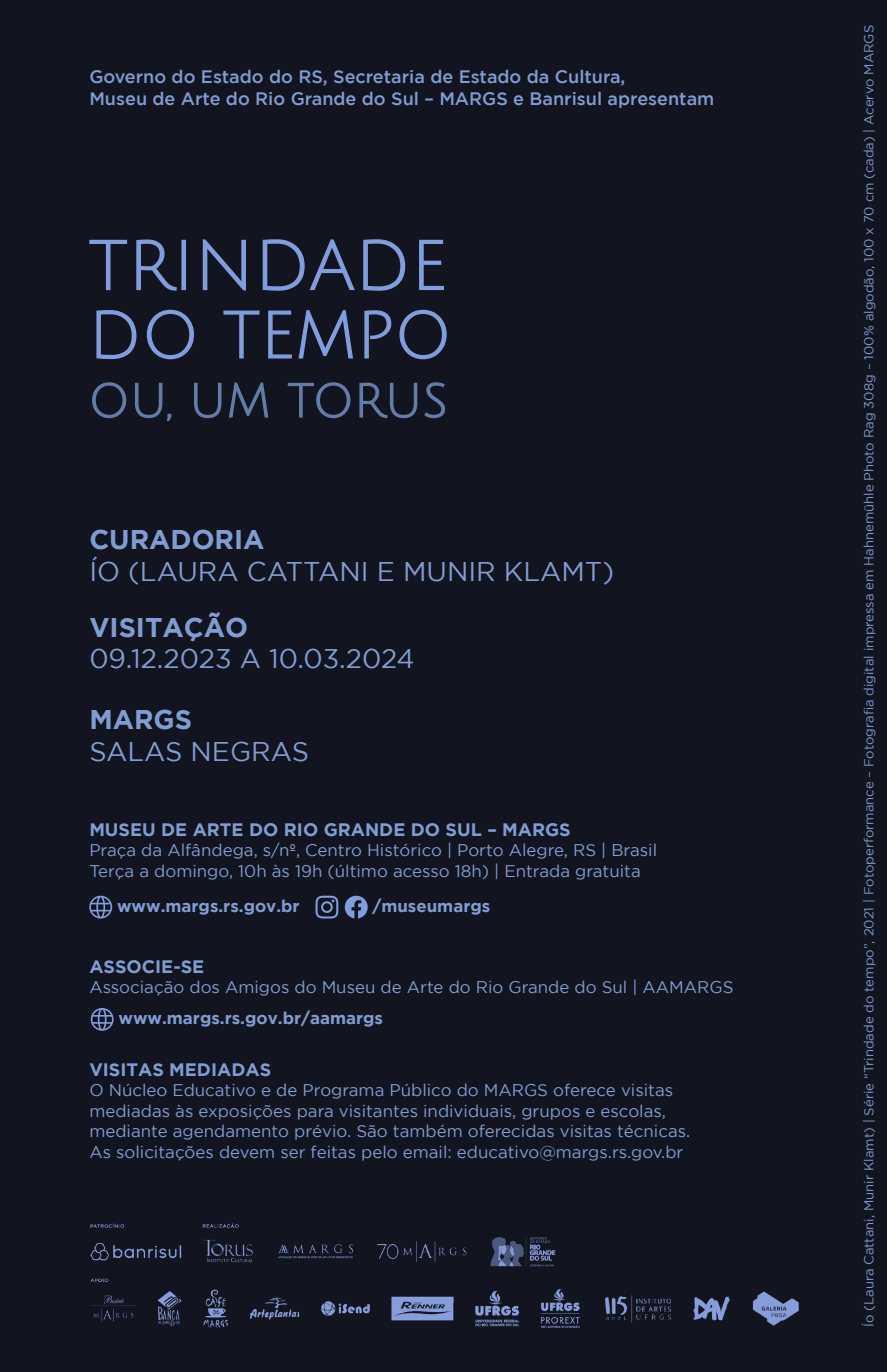
<style>
.page{position:relative;width:887px;height:1372px;background:#fff}
.page>*{position:absolute;margin:0;border:0;box-sizing:border-box;transform-origin:0 0}
.t1{font:27px "Gotham";color:#809dd2}
.t2{font:700 27px "Gotham";color:#809dd2}
.t3{font:500 18px/21.6px "Gotham";color:#809dd2}
.t4{font:700 18px "Gotham";color:#809dd2}
.t5{font:16.88px/20.7px "Gotham";color:#809dd2}
.t6{font:700 16.88px "Gotham";color:#809dd2}
.t7{font:13.05px "Gotham";color:#809dd2}
</style>
<div class="page">
<div style="left:0;top:0;width:887px;height:1371px;background:#12141f"></div>
<svg style="left:345px;top:895px;width:23px;height:23px"></svg>
<svg style="left:315px;top:895px;width:23px;height:23px"></svg>
<svg style="left:89px;top:895px;width:23px;height:23px"></svg>
<svg style="left:91px;top:1008px;width:23px;height:22px"></svg>
<img style="left:90px;top:1223px;width:709px;height:105px">
<svg style="left:89px;top:240px;width:38px;height:50px"></svg>
<svg style="left:136px;top:239px;width:41px;height:52px"></svg>
<div style="left:181px;top:240px;width:5px;height:50px;background:#809ede"></div>
<svg style="left:203px;top:239px;width:43px;height:51px"></svg>
<svg style="left:263px;top:239px;width:92px;height:52px"></svg>
<svg style="left:363px;top:239px;width:42px;height:52px"></svg>
<svg style="left:419px;top:240px;width:25px;height:50px"></svg>
<svg style="left:96px;top:310px;width:40px;height:49px"></svg>
<svg style="left:147px;top:310px;width:47px;height:49px"></svg>
<svg style="left:223px;top:310px;width:36px;height:48px"></svg>
<svg style="left:268px;top:310px;width:24px;height:48px"></svg>
<svg style="left:298px;top:310px;width:55px;height:48px"></svg>
<svg style="left:364px;top:310px;width:27px;height:48px"></svg>
<svg style="left:399px;top:310px;width:47px;height:49px"></svg>
<svg style="left:92px;top:382px;width:34px;height:36px"></svg>
<svg style="left:135px;top:383px;width:36px;height:38px"></svg>
<svg style="left:194px;top:383px;width:27px;height:35px"></svg>
<svg style="left:229px;top:382px;width:39px;height:35px"></svg>
<svg style="left:288px;top:382px;width:62px;height:36px"></svg>
<svg style="left:359px;top:382px;width:58px;height:36px"></svg>
<svg style="left:424px;top:382px;width:21px;height:36px"></svg>
<p class="t3" style="left:89px;top:66px;width:626px">Governo do Estado do RS, Secretaria de Estado da Cultura,<br>Museu de Arte do Rio Grande do Sul – MARGS e Banrisul apresentam</p>
<h1 class="t2" style="left:89px;top:524px;width:177px">CURADORIA</h1>
<h1 class="t1" style="left:89px;top:556px;width:526px">ÍO (LAURA CATTANI E MUNIR KLAMT)</h1>
<h1 class="t2" style="left:89px;top:611px;width:160px">VISITAÇÃO</h1>
<h1 class="t1" style="left:89px;top:643px;width:327px">09.12.2023 A 10.03.2024</h1>
<h1 class="t2" style="left:89px;top:704px;width:104px">MARGS</h1>
<h1 class="t1" style="left:89px;top:736px;width:221px">SALAS NEGRAS</h1>
<p class="t4" style="left:89px;top:819px;width:483px">MUSEU DE ARTE DO RIO GRANDE DO SUL – MARGS</p>
<p class="t5" style="left:89px;top:840px;width:569px">Praça da Alfândega, s/nº, Centro Histórico | Porto Alegre, RS | Brasil<br>Terça a domingo, 10h às 19h (último acesso 18h) | Entrada gratuita</p>
<p class="t6" style="left:117px;top:896px;width:184px">www.margs.rs.gov.br</p>
<p class="t6" style="left:372px;top:895px;width:119px">/museumargs</p>
<p class="t4" style="left:89px;top:955px;width:116px">ASSOCIE-SE</p>
<p class="t5" style="left:89px;top:976px;width:645px">Associação dos Amigos do Museu de Arte do Rio Grande do Sul | AAMARGS</p>
<p class="t6" style="left:118px;top:1008px;width:266px">www.margs.rs.gov.br/aamargs</p>
<p class="t4" style="left:89px;top:1059px;width:183px">VISITAS MEDIADAS</p>
<p class="t5" style="left:89px;top:1079px;width:602px">O Núcleo Educativo e de Programa Público do MARGS oferece visitas mediadas às exposições para visitantes individuais, grupos e escolas, mediante agendamento prévio. São também oferecidas visitas técnicas.<br>As solicitações devem ser feitas pelo email: educativo@margs.rs.gov.br</p>
<p class="t7" style="left:861px;top:1326px;width:1303px;rotate:-90deg">Ío (Laura Cattani, Munir Klamt) | Série “Trindade do tempo”, 2021 | Fotoperformance – Fotografia digital impressa em Hahnemühle Photo Rag 308g – 100% algodão, 100 x 70 cm (cada) | Acervo MARGS</p>
</div>
